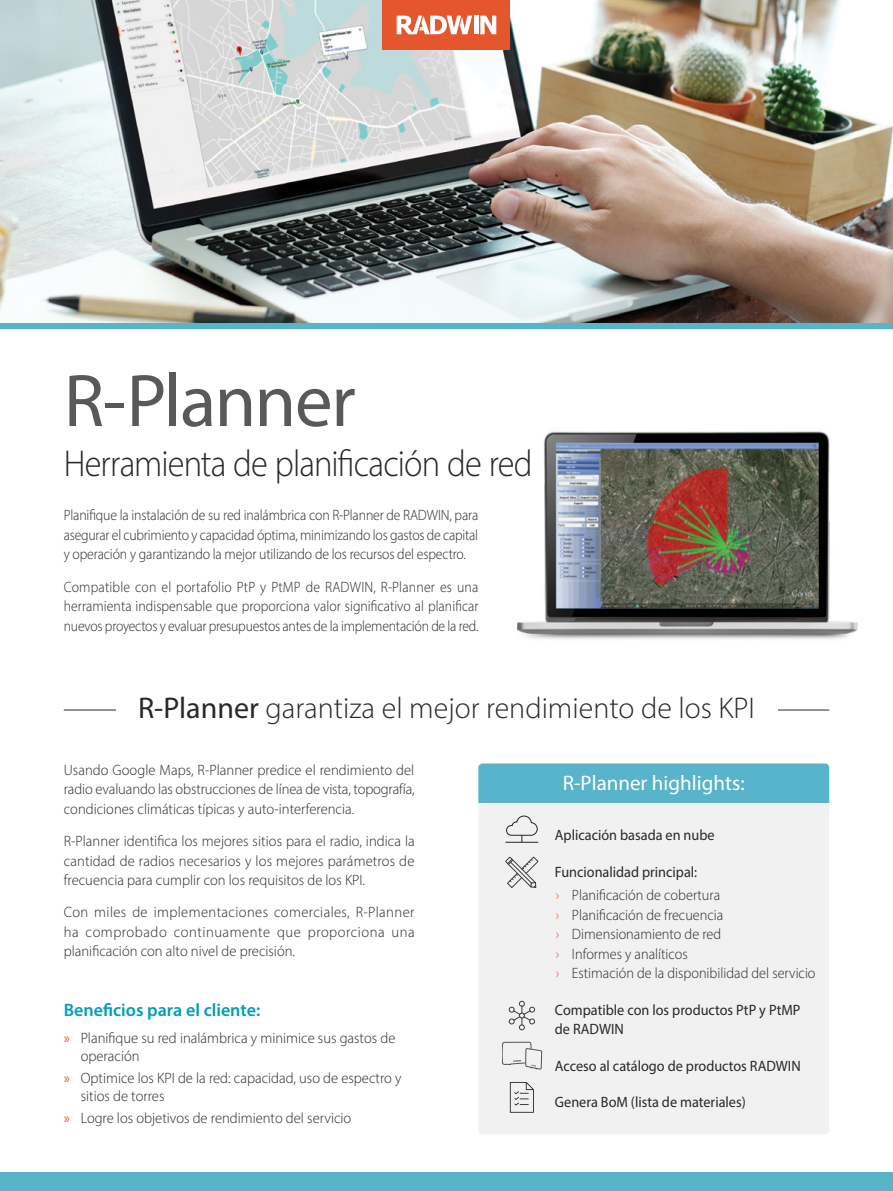
<style>
.page{position:relative;width:893px;height:1191px;background:#fff}
.page>*{position:absolute;margin:0;border:0;box-sizing:border-box;transform-origin:0 0}
.t1{font:75px "Myriad Pro";letter-spacing:-.02em;color:#58595b}
.t2{font:300 37.5px "Myriad Pro";letter-spacing:-.025em;color:#292829;scale:.92 1}
.t3{font:300 30px "Myriad Pro";color:#292829}
.t4{font:21px "Myriad Pro";color:#fff}
.t5{font:600 18px "Myriad Pro";color:#009db9}
.t6{font:300 15px/19.5px "Myriad Pro";color:#292829;text-align:justify}
.t7{font:300 15px/19.5px "Myriad Pro";color:#292829;text-align:justify;scale:.92 1}
.t8{font:300 15px/19.5px "Myriad Pro";color:#292829;scale:.95 1}
.t9{font:15px/19.5px "Myriad Pro";color:#292829;scale:.95 1}
.s1{font-weight:400}
.s2{font-weight:400;color:#e4562e}
.s3{color:#e4562e}
</style>
<div class="page">
<hr style="left:64px;top:710px;width:765px;height:1px;background:#292829">
<div style="left:116px;top:695px;width:661px;height:23px;background:#fff"></div>
<img style="left:0;top:0;width:893px;height:323px">
<div style="left:0;top:323px;width:893px;height:5px;background:#58b4cb"></div>
<div style="left:383px;top:0;width:127px;height:49px;background:#e4562e"></div>
<hr style="left:474px;top:16px;width:4px;height:18px;background:#fff">
<svg style="left:480px;top:16px;width:16px;height:18px"></svg>
<svg style="left:397px;top:16px;width:75px;height:18px"></svg>
<img style="left:517px;top:431px;width:341px;height:208px">
<div style="left:478px;top:763px;width:351px;height:371px;background:#f1f1f2;border-radius:4px"></div>
<div style="left:478px;top:763px;width:351px;height:39px;background:#58b4cb"></div>
<svg style="left:506px;top:815px;width:32px;height:27px"></svg>
<hr style="left:506px;top:842px;width:32px;height:1px;background:#292829">
<svg style="left:505px;top:856px;width:33px;height:32px"></svg>
<svg style="left:509px;top:1000px;width:26px;height:30px"></svg>
<svg style="left:510px;top:1082px;width:24px;height:30px"></svg>
<svg style="left:502px;top:1041px;width:40px;height:28px"></svg>
<div style="left:0;top:1172px;width:893px;height:19px;background:#58b4cb"></div>
<h1 class="t1" style="left:64px;top:354px;width:293px">R-Planner</h1>
<h2 class="t2" style="left:64px;top:440px;width:511px">Herramienta de planificación de red</h2>
<p class="t7" style="left:64px;top:505px;width:452px">Planifique la instalación de su red inalámbrica con R-Planner de RADWIN, para asegurar el cubrimiento y capacidad óptima, minimizando los gastos de capital y operación y garantizando la mejor utilizando de los recursos del espectro.</p>
<p class="t7" style="left:64px;top:577px;width:452px">Compatible con el portafolio PtP y PtMP de RADWIN, R-Planner es una herramienta indispensable que proporciona valor significativo al planificar nuevos proyectos y evaluar presupuestos antes de la implementación de la red.</p>
<h3 class="t3" style="left:138px;top:690px;width:618px"><span class="s1">R-Planner</span> garantiza el mejor rendimiento de los KPI</h3>
<p class="t6" style="left:64px;top:760px;width:353px">Usando Google Maps, R-Planner predice el rendimiento del radio evaluando las obstrucciones de línea de vista, topografía, condiciones climáticas típicas y auto-interferencia.</p>
<p class="t6" style="left:64px;top:831px;width:352px">R-Planner identifica los mejores sitios para el radio, indica la cantidad de radios necesarios y los mejores parámetros de frecuencia para cumplir con los requisitos de los KPI.</p>
<p class="t6" style="left:64px;top:902px;width:352px">Con miles de implementaciones comerciales, R-Planner ha comprobado continuamente que proporciona una planificación con alto nivel de precisión.</p>
<p class="t5" style="left:64px;top:998px;width:198px">Beneficios para el cliente:</p>
<p class="t6" style="left:81px;top:1028px;width:316px;line-height:18px;text-indent:-17px"><span class="s2">»</span> Planifique su red inalámbrica y minimice sus gastos de operación</p>
<p class="t6" style="left:81px;top:1069px;width:322px;line-height:18px;text-indent:-17px"><span class="s2">»</span> Optimice los KPI de la red: capacidad, uso de espectro y sitios de torres</p>
<p class="t6" style="left:64px;top:1108px;width:289px"><span class="s2">»</span> Logre los objetivos de rendimiento del servicio</p>
<h3 class="t4" style="left:563px;top:769px;width:183px">R-Planner highlights:</h3>
<p class="t9" style="left:555px;top:825px;width:170px">Aplicación basada en nube</p>
<p class="t8" style="left:555px;top:859px;width:175px;line-height:23.7px"><span class="s1">Funcionalidad principal:<br></span><span class="s3">›</span> Planificación de cobertura</p>
<p class="t8" style="left:556px;top:905px;width:275px"><span class="s3">›</span> Planificación de frecuencia<br><span class="s3">›</span> Dimensionamiento de red<br><span class="s3">›</span> Informes y analíticos<br><span class="s3">›</span> Estimación de la disponibilidad del servicio</p>
<p class="t9" style="left:555px;top:999px;width:260px">Compatible con los productos PtP y PtMP de RADWIN</p>
<p class="t9" style="left:555px;top:1056px;width:260px">Acceso al catálogo de productos RADWIN</p>
<p class="t9" style="left:555px;top:1092px;width:202px">Genera BoM (lista de materiales)</p>
</div>
